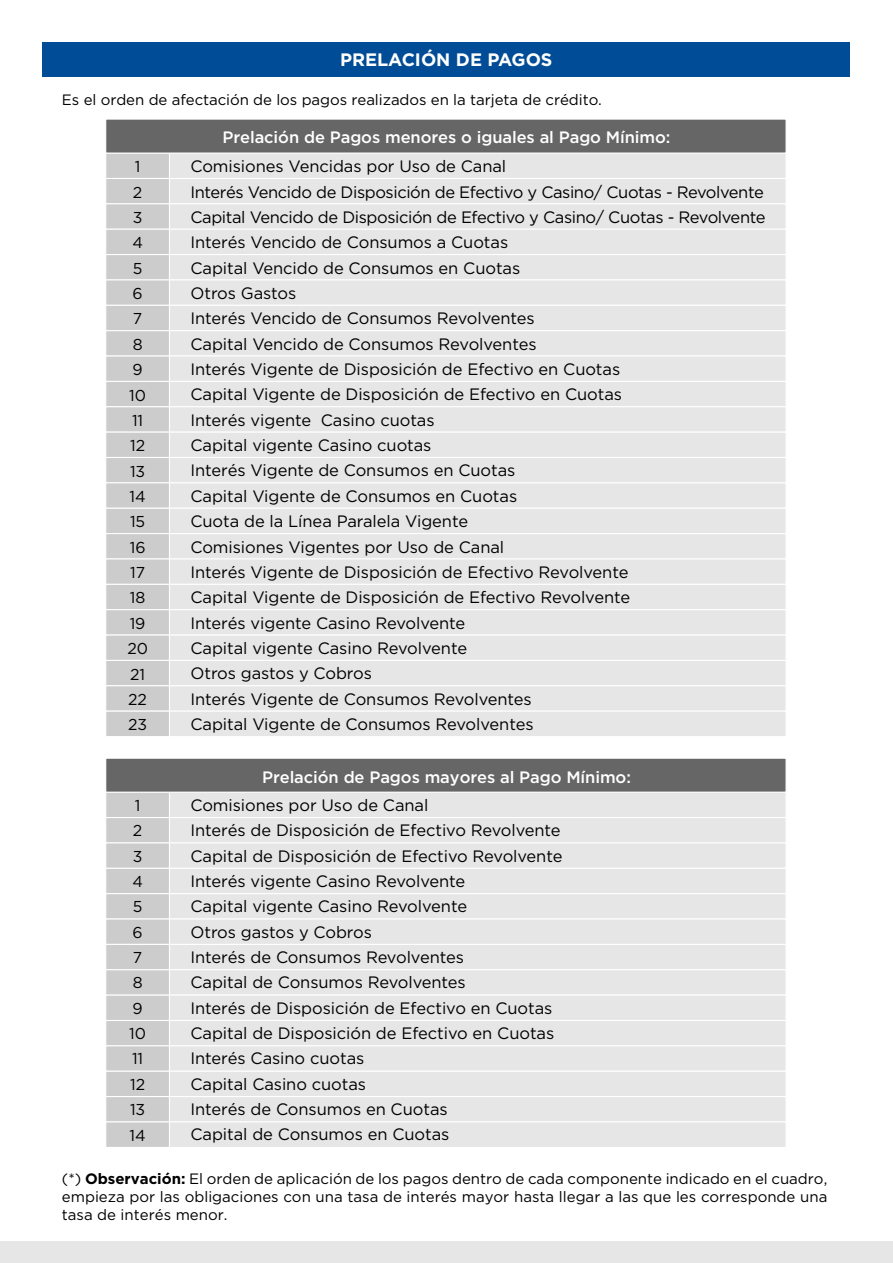
<style>
.page{position:relative;width:893px;height:1263px;background:#fff}
.page>*{position:absolute;margin:0;border:0;box-sizing:border-box;transform-origin:0 0}
.t1{font:700 18px "Gotham";color:#fff}
.t2{font:16.5px/25.3px "Gotham";letter-spacing:-.005em;color:#000}
.t3{font:500 16.5px "Gotham";letter-spacing:-.005em;color:#fff}
.t4{font:15.75px/25.3px "Gotham";color:#000;text-align:center}
.t5{font:15px/18px "Gotham";letter-spacing:-.005em;color:#000;text-align:justify}
.s1{font-weight:700}
</style>
<div class="page">
<div style="left:105px;top:153px;width:65px;height:26px;background:#ccc;border:1px solid #fff"></div>
<div style="left:169px;top:153px;width:618px;height:26px;background:#e6e6e6"></div>
<div style="left:105px;top:178px;width:65px;height:27px;background:#ccc;border:1px solid #fff"></div>
<div style="left:169px;top:178px;width:618px;height:27px;background:#e6e6e6;border:1px solid #fff"></div>
<div style="left:105px;top:203px;width:65px;height:27px;background:#ccc;border:1px solid #fff"></div>
<div style="left:169px;top:203px;width:618px;height:27px;background:#e6e6e6;border:1px solid #fff"></div>
<div style="left:105px;top:229px;width:65px;height:26px;background:#ccc;border:1px solid #fff"></div>
<div style="left:169px;top:229px;width:618px;height:26px;background:#e6e6e6;border:1px solid #fff"></div>
<div style="left:105px;top:254px;width:65px;height:27px;background:#ccc;border:1px solid #fff"></div>
<div style="left:169px;top:254px;width:618px;height:27px;background:#e6e6e6;border:1px solid #fff"></div>
<div style="left:105px;top:279px;width:65px;height:27px;background:#ccc;border:1px solid #fff"></div>
<div style="left:169px;top:279px;width:618px;height:27px;background:#e6e6e6;border:1px solid #fff"></div>
<div style="left:105px;top:305px;width:65px;height:26px;background:#ccc;border:1px solid #fff"></div>
<div style="left:169px;top:305px;width:618px;height:26px;background:#e6e6e6;border:1px solid #fff"></div>
<div style="left:105px;top:330px;width:65px;height:27px;background:#ccc;border:1px solid #fff"></div>
<div style="left:169px;top:330px;width:618px;height:27px;background:#e6e6e6;border:1px solid #fff"></div>
<div style="left:105px;top:355px;width:65px;height:27px;background:#ccc;border:1px solid #fff"></div>
<div style="left:169px;top:355px;width:618px;height:27px;background:#e6e6e6;border:1px solid #fff"></div>
<div style="left:105px;top:381px;width:65px;height:26px;background:#ccc;border:1px solid #fff"></div>
<div style="left:169px;top:381px;width:618px;height:26px;background:#e6e6e6;border:1px solid #fff"></div>
<div style="left:105px;top:406px;width:65px;height:27px;background:#ccc;border:1px solid #fff"></div>
<div style="left:169px;top:406px;width:618px;height:27px;background:#e6e6e6;border:1px solid #fff"></div>
<div style="left:105px;top:431px;width:65px;height:27px;background:#ccc;border:1px solid #fff"></div>
<div style="left:169px;top:431px;width:618px;height:27px;background:#e6e6e6;border:1px solid #fff"></div>
<div style="left:105px;top:457px;width:65px;height:26px;background:#ccc;border:1px solid #fff"></div>
<div style="left:169px;top:457px;width:618px;height:26px;background:#e6e6e6;border:1px solid #fff"></div>
<div style="left:105px;top:482px;width:65px;height:27px;background:#ccc;border:1px solid #fff"></div>
<div style="left:169px;top:482px;width:618px;height:27px;background:#e6e6e6;border:1px solid #fff"></div>
<div style="left:105px;top:508px;width:65px;height:26px;background:#ccc;border:1px solid #fff"></div>
<div style="left:169px;top:508px;width:618px;height:26px;background:#e6e6e6;border:1px solid #fff"></div>
<div style="left:105px;top:533px;width:65px;height:27px;background:#ccc;border:1px solid #fff"></div>
<div style="left:169px;top:533px;width:618px;height:27px;background:#e6e6e6;border:1px solid #fff"></div>
<div style="left:105px;top:558px;width:65px;height:27px;background:#ccc;border:1px solid #fff"></div>
<div style="left:169px;top:558px;width:618px;height:27px;background:#e6e6e6;border:1px solid #fff"></div>
<div style="left:105px;top:584px;width:65px;height:26px;background:#ccc;border:1px solid #fff"></div>
<div style="left:169px;top:584px;width:618px;height:26px;background:#e6e6e6;border:1px solid #fff"></div>
<div style="left:105px;top:609px;width:65px;height:27px;background:#ccc;border:1px solid #fff"></div>
<div style="left:169px;top:609px;width:618px;height:27px;background:#e6e6e6;border:1px solid #fff"></div>
<div style="left:105px;top:634px;width:65px;height:27px;background:#ccc;border:1px solid #fff"></div>
<div style="left:169px;top:634px;width:618px;height:27px;background:#e6e6e6;border:1px solid #fff"></div>
<div style="left:105px;top:660px;width:65px;height:26px;background:#ccc;border:1px solid #fff"></div>
<div style="left:169px;top:660px;width:618px;height:26px;background:#e6e6e6;border:1px solid #fff"></div>
<div style="left:105px;top:685px;width:65px;height:27px;background:#ccc;border:1px solid #fff"></div>
<div style="left:169px;top:685px;width:618px;height:27px;background:#e6e6e6;border:1px solid #fff"></div>
<div style="left:105px;top:710px;width:65px;height:27px;background:#ccc;border:1px solid #fff"></div>
<div style="left:169px;top:710px;width:618px;height:27px;background:#e6e6e6;border:1px solid #fff"></div>
<div style="left:105px;top:118px;width:682px;height:36px;background:#666;border:1px solid #fff"></div>
<div style="left:42px;top:43px;width:808px;height:34px;background:#004c97"></div>
<div style="left:105px;top:792px;width:65px;height:26px;background:#ccc;border:1px solid #fff"></div>
<div style="left:169px;top:792px;width:618px;height:26px;background:#e6e6e6"></div>
<div style="left:105px;top:817px;width:65px;height:27px;background:#ccc;border:1px solid #fff"></div>
<div style="left:169px;top:817px;width:618px;height:27px;background:#e6e6e6;border:1px solid #fff"></div>
<div style="left:105px;top:842px;width:65px;height:27px;background:#ccc;border:1px solid #fff"></div>
<div style="left:169px;top:842px;width:618px;height:27px;background:#e6e6e6;border:1px solid #fff"></div>
<div style="left:105px;top:868px;width:65px;height:26px;background:#ccc;border:1px solid #fff"></div>
<div style="left:169px;top:868px;width:618px;height:26px;background:#e6e6e6;border:1px solid #fff"></div>
<div style="left:105px;top:893px;width:65px;height:27px;background:#ccc;border:1px solid #fff"></div>
<div style="left:169px;top:893px;width:618px;height:27px;background:#e6e6e6;border:1px solid #fff"></div>
<div style="left:105px;top:918px;width:65px;height:27px;background:#ccc;border:1px solid #fff"></div>
<div style="left:169px;top:918px;width:618px;height:27px;background:#e6e6e6;border:1px solid #fff"></div>
<div style="left:105px;top:944px;width:65px;height:26px;background:#ccc;border:1px solid #fff"></div>
<div style="left:169px;top:944px;width:618px;height:26px;background:#e6e6e6;border:1px solid #fff"></div>
<div style="left:105px;top:969px;width:65px;height:27px;background:#ccc;border:1px solid #fff"></div>
<div style="left:169px;top:969px;width:618px;height:27px;background:#e6e6e6;border:1px solid #fff"></div>
<div style="left:105px;top:994px;width:65px;height:27px;background:#ccc;border:1px solid #fff"></div>
<div style="left:169px;top:994px;width:618px;height:27px;background:#e6e6e6;border:1px solid #fff"></div>
<div style="left:105px;top:1020px;width:65px;height:26px;background:#ccc;border:1px solid #fff"></div>
<div style="left:169px;top:1020px;width:618px;height:26px;background:#e6e6e6;border:1px solid #fff"></div>
<div style="left:105px;top:1045px;width:65px;height:27px;background:#ccc;border:1px solid #fff"></div>
<div style="left:169px;top:1045px;width:618px;height:27px;background:#e6e6e6;border:1px solid #fff"></div>
<div style="left:105px;top:1071px;width:65px;height:26px;background:#ccc;border:1px solid #fff"></div>
<div style="left:169px;top:1071px;width:618px;height:26px;background:#e6e6e6;border:1px solid #fff"></div>
<div style="left:105px;top:1096px;width:65px;height:27px;background:#ccc;border:1px solid #fff"></div>
<div style="left:169px;top:1096px;width:618px;height:27px;background:#e6e6e6;border:1px solid #fff"></div>
<div style="left:105px;top:1121px;width:65px;height:27px;background:#ccc;border:1px solid #fff"></div>
<div style="left:169px;top:1121px;width:618px;height:27px;background:#e6e6e6;border:1px solid #fff"></div>
<div style="left:105px;top:758px;width:682px;height:35px;background:#666;border:1px solid #fff"></div>
<div style="left:0;top:1242px;width:893px;height:21px;background:#e6e6e6"></div>
<p class="t1" style="left:340px;top:49px;width:214px">PRELACIÓN DE PAGOS</p>
<p class="t5" style="left:62px;top:90px;width:542px">Es el orden de afectación de los pagos realizados en la tarjeta de crédito.</p>
<p class="t3" style="left:222px;top:128px;width:450px">Prelación de Pagos menores o iguales al Pago Mínimo:</p>
<p class="t4" style="left:127px;top:154px;width:22px">1<br>2<br>3<br>4<br>5<br>6<br>7<br>8<br>9<br>10<br>11<br>12<br>13<br>14<br>15<br>16<br>17<br>18<br>19<br>20<br>21<br>22<br>23</p>
<p class="t2" style="left:190px;top:153px;width:577px">Comisiones Vencidas por Uso de Canal<br>Interés Vencido de Disposición de Efectivo y Casino/ Cuotas - Revolvente Capital Vencido de Disposición de Efectivo y Casino/ Cuotas - Revolvente Interés Vencido de Consumos a Cuotas<br>Capital Vencido de Consumos en Cuotas<br>Otros Gastos<br>Interés Vencido de Consumos Revolventes<br>Capital Vencido de Consumos Revolventes<br>Interés Vigente de Disposición de Efectivo en Cuotas<br>Capital Vigente de Disposición de Efectivo en Cuotas<br>Interés vigente Casino cuotas<br>Capital vigente Casino cuotas<br>Interés Vigente de Consumos en Cuotas<br>Capital Vigente de Consumos en Cuotas<br>Cuota de la Línea Paralela Vigente<br>Comisiones Vigentes por Uso de Canal<br>Interés Vigente de Disposición de Efectivo Revolvente<br>Capital Vigente de Disposición de Efectivo Revolvente<br>Interés vigente Casino Revolvente<br>Capital vigente Casino Revolvente<br>Otros gastos y Cobros<br>Interés Vigente de Consumos Revolventes<br>Capital Vigente de Consumos Revolventes</p>
<p class="t3" style="left:262px;top:767px;width:370px">Prelación de Pagos mayores al Pago Mínimo:</p>
<p class="t4" style="left:129px;top:792px;width:18px">1<br>2<br>3<br>4<br>5<br>6<br>7<br>8<br>9<br>10<br>11<br>12<br>13<br>14</p>
<p class="t2" style="left:190px;top:792px;width:373px">Comisiones por Uso de Canal<br>Interés de Disposición de Efectivo Revolvente Capital de Disposición de Efectivo Revolvente Interés vigente Casino Revolvente<br>Capital vigente Casino Revolvente<br>Otros gastos y Cobros<br>Interés de Consumos Revolventes<br>Capital de Consumos Revolventes<br>Interés de Disposición de Efectivo en Cuotas Capital de Disposición de Efectivo en Cuotas Interés Casino cuotas<br>Capital Casino cuotas<br>Interés de Consumos en Cuotas<br>Capital de Consumos en Cuotas</p>
<p class="t5" style="left:62px;top:1169px;width:767px">(*) <span class="s1">Observación:</span> El orden de aplicación de los pagos dentro de cada componente indicado en el cuadro, empieza por las obligaciones con una tasa de interés mayor hasta llegar a las que les corresponde una tasa de interés menor.</p>
</div>
